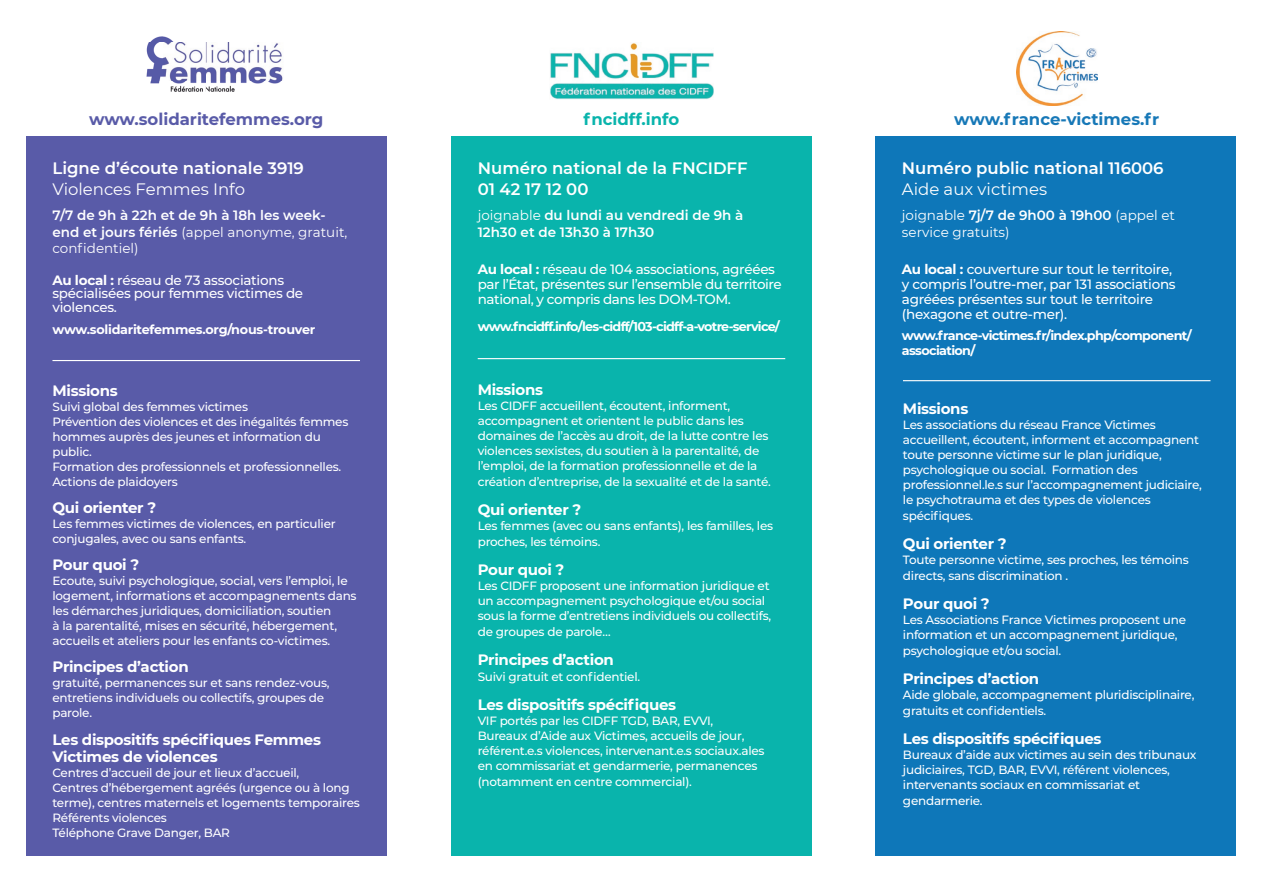
<style>
.page{position:relative;width:1263px;height:893px;background:#fff}
.page>*{position:absolute;margin:0;border:0;box-sizing:border-box;transform-origin:0 0}
.t1{font:600 16.5px/21px "Montserrat";color:#fff}
.t2{font:16.5px "Montserrat";color:#fff}
.t3{font:700 16.5px "Montserrat";color:#595ba8}
.t4{font:700 16.5px "Montserrat";color:#1778b7}
.t5{font:700 16.5px "Montserrat";color:#09b4ac}
.t6{font:700 15px/16.5px "Montserrat";letter-spacing:-.02em;color:#fff}
.t7{font:500 13.5px/15px "Montserrat";letter-spacing:-.02em;color:#fff}
.t8{font:600 13.5px/16.5px "Montserrat";color:#fff}
.t9{font:13.5px/16.5px "Montserrat";color:#fff}
.t10{font:700 12.75px/15px "Montserrat";letter-spacing:-.05em;color:#fff}
.t11{font:700 12.75px "Montserrat";letter-spacing:-.02em;color:#fff}
.t12{font:500 12px/15px "Montserrat";letter-spacing:-.02em;color:#fff}
.s1{font-weight:400}
.s2{font-weight:700}
.s3{font-weight:600}
</style>
<div class="page">
<div style="left:876px;top:136px;width:360px;height:720px;background:#0e77b9"></div>
<img style="left:550px;top:43px;width:163px;height:56px">
<img style="left:146px;top:36px;width:137px;height:56px">
<div style="left:26px;top:136px;width:360px;height:720px;background:#595ba8"></div>
<div style="left:451px;top:136px;width:360px;height:720px;background:#09b4ac"></div>
<img style="left:1016px;top:31px;width:81px;height:75px">
<hr style="left:52px;top:360px;width:308px;height:1px;background:#fff">
<hr style="left:478px;top:358px;width:307px;height:1px;background:#fff">
<hr style="left:903px;top:380px;width:307px;height:1px;background:#fff">
<h1 class="t3" style="left:89px;top:109px;width:236px">www.solidaritefemmes.org</h1>
<h1 class="t1" style="left:52px;top:157px;width:253px">Ligne d’écoute nationale 3919</h1>
<h1 class="t2" style="left:52px;top:179px;width:194px">Violences Femmes Info</h1>
<p class="t8" style="left:52px;top:207px;width:296px">7/7 de 9h à 22h et de 9h à 18h les week&shy;end et jours fériés <span class="s1">(appel anonyme, gratuit, confidentiel)</span></p>
<p class="t7" style="left:52px;top:273px;width:252px;line-height:13.5px"><span class="s2">Au local :</span> réseau de 73 associations spécialisées pour femmes victimes de violences.</p>
<p class="t11" style="left:52px;top:322px;width:264px">www.solidaritefemmes.org/nous-trouver</p>
<p class="t6" style="left:52px;top:382px;width:67px">Missions</p>
<p class="t12" style="left:52px;top:398px;width:297px">Suivi global des femmes victimes<br>Prévention des violences et des inégalités femmes hommes auprès des jeunes et information du public.<br>Formation des professionnels et professionnelles.<br>Actions de plaidoyers</p>
<p class="t6" style="left:52px;top:499px;width:105px">Qui orienter ?</p>
<p class="t12" style="left:52px;top:515px;width:285px">Les femmes victimes de violences, en particulier conjugales, avec ou sans enfants.</p>
<p class="t6" style="left:52px;top:556px;width:88px">Pour quoi ?</p>
<p class="t12" style="left:52px;top:572px;width:306px">Ecoute, suivi psychologique, social, vers l’emploi, le logement, informations et accompagnements dans les démarches juridiques, domiciliation, soutien<br>à la parentalité, mises en sécurité, hébergement, accueils et ateliers pour les enfants co-victimes.</p>
<p class="t6" style="left:52px;top:658px;width:138px">Principes d’action</p>
<p class="t12" style="left:52px;top:674px;width:279px">gratuité, permanences sur et sans rendez-vous, entretiens individuels ou collectifs, groupes de parole.</p>
<p class="t6" style="left:52px;top:732px;width:270px">Les dispositifs spécifiques Femmes<br>Victimes de violences</p>
<p class="t12" style="left:52px;top:764px;width:309px">Centres d’accueil de jour et lieux d’accueil,<br>Centres d’hébergement agréés (urgence ou à long terme), centres maternels et logements temporaires Référents violences<br>Téléphone Grave Danger, BAR</p>
<h1 class="t5" style="left:584px;top:109px;width:97px">fncidff.info</h1>
<h1 class="t1" style="left:478px;top:157px;width:271px">Numéro national de la FNCIDFF<br>01 42 17 12 00</h1>
<p class="t8" style="left:478px;top:207px;width:267px"><span class="s1">joignable</span> du lundi au vendredi de 9h à<br>12h30 et de 13h30 à 17h30</p>
<p class="t7" style="left:478px;top:261px;width:306px"><span class="s2">Au local :</span> réseau de 104 associations, agréées par l’État, présentes sur l’ensemble du territoire national, y compris dans les DOM-TOM.</p>
<p class="t10" style="left:478px;top:319px;width:304px">www.fncidff.info/les-cidff/103-cidff-a-votre-service/</p>
<p class="t6" style="left:478px;top:381px;width:67px">Missions</p>
<p class="t12" style="left:478px;top:397px;width:292px">Les CIDFF accueillent, écoutent, informent, accompagnent et orientent le public dans les domaines de l’accès au droit, de la lutte contre les violences sexistes, du soutien à la parentalité, de l’emploi, de la formation professionnelle et de la</p>
<p class="t12" style="left:478px;top:474px;width:295px">création d’entreprise, de la sexualité et de la santé.</p>
<p class="t6" style="left:478px;top:501px;width:105px">Qui orienter ?</p>
<p class="t12" style="left:478px;top:517px;width:297px;line-height:16.5px">Les femmes (avec ou sans enfants), les familles, les proches, les témoins.</p>
<p class="t6" style="left:478px;top:561px;width:88px">Pour quoi ?</p>
<p class="t12" style="left:478px;top:577px;width:295px">Les CIDFF proposent une information juridique et un accompagnement psychologique et/ou social sous la forme d’entretiens individuels ou collectifs,</p>
<p class="t12" style="left:478px;top:624px;width:134px">de groupes de parole…</p>
<p class="t6" style="left:478px;top:651px;width:138px">Principes d’action</p>
<p class="t12" style="left:478px;top:669px;width:164px">Suivi gratuit et confidentiel.</p>
<p class="t6" style="left:478px;top:696px;width:200px">Les dispositifs spécifiques</p>
<p class="t12" style="left:478px;top:712px;width:288px">VIF portés par les CIDFF TGD, BAR, EVVI, Bureaux d’Aide aux Victimes, accueils de jour, référent.e.s violences, intervenant.e.s sociaux.ales en commissariat et gendarmerie, permanences</p>
<p class="t12" style="left:478px;top:774px;width:216px">(notamment en centre commercial).</p>
<h1 class="t4" style="left:954px;top:109px;width:207px">www.france-victimes.fr</h1>
<h1 class="t1" style="left:902px;top:157px;width:263px">Numéro public national 116006</h1>
<h1 class="t2" style="left:902px;top:179px;width:147px">Aide aux victimes</h1>
<p class="t9" style="left:902px;top:207px;width:275px">joignable <span class="s3">7j/7 de 9h00 à 19h00</span> (appel et service gratuits)</p>
<p class="t7" style="left:902px;top:261px;width:275px"><span class="s2">Au local :</span> couverture sur tout le territoire, y compris l’outre-mer, par 131 associations agréées présentes sur tout le territoire (hexagone et outre-mer).</p>
<p class="t10" style="left:902px;top:328px;width:291px">www.france-victimes.fr/index.php/component/ association/</p>
<p class="t6" style="left:903px;top:400px;width:67px">Missions</p>
<p class="t12" style="left:903px;top:416px;width:301px">Les associations du réseau France Victimes accueillent, écoutent, informent et accompagnent toute personne victime sur le plan juridique, psychologique ou social. Formation des professionnel.le.s sur l’accompagnement judiciaire, le psychotrauma et des types de violences</p>
<p class="t12" style="left:903px;top:508px;width:72px">spécifiques.</p>
<p class="t6" style="left:903px;top:535px;width:105px">Qui orienter ?</p>
<p class="t12" style="left:903px;top:551px;width:287px;line-height:16.5px">Toute personne victime, ses proches, les témoins directs, sans discrimination .</p>
<p class="t6" style="left:903px;top:595px;width:88px">Pour quoi ?</p>
<p class="t12" style="left:903px;top:611px;width:285px">Les Associations France Victimes proposent une information et un accompagnement juridique,</p>
<p class="t12" style="left:903px;top:643px;width:160px">psychologique et/ou social.</p>
<p class="t6" style="left:903px;top:670px;width:138px">Principes d’action</p>
<p class="t12" style="left:903px;top:686px;width:293px;line-height:16.5px">Aide globale, accompagnement pluridisciplinaire, gratuits et confidentiels.</p>
<p class="t6" style="left:903px;top:730px;width:200px">Les dispositifs spécifiques</p>
<p class="t12" style="left:903px;top:746px;width:295px">Bureaux d’aide aux victimes au sein des tribunaux judiciaires, TGD, BAR, EVVI, référent violences, intervenants sociaux en commissariat et</p>
<p class="t12" style="left:903px;top:793px;width:81px">gendarmerie.</p>
</div>
